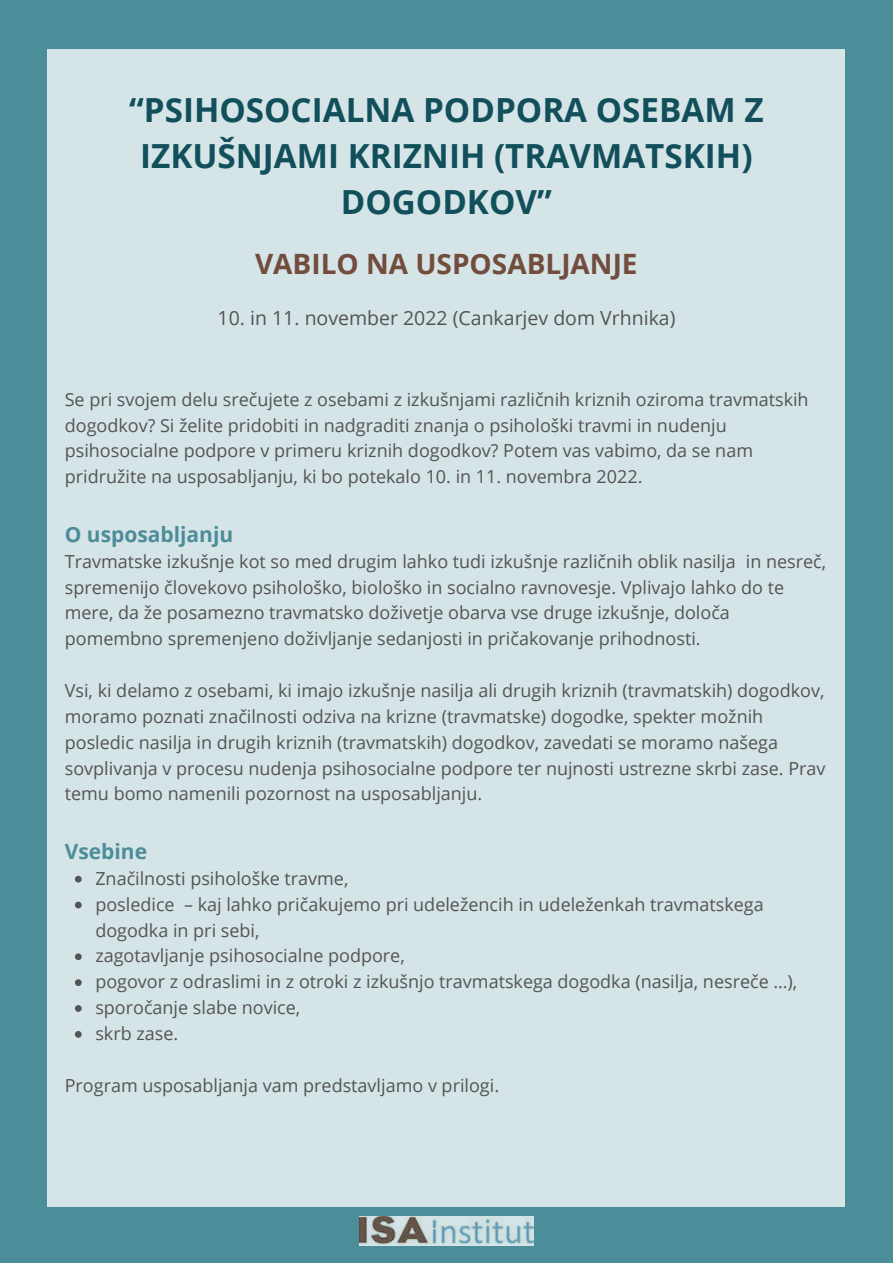
<style>
.page{position:relative;width:893px;height:1264px;background:#fff}
.page>*{position:absolute;margin:0;border:0;box-sizing:border-box;transform-origin:0 0}
.t1{font:700 33.15px/46px "Open Sans";color:#11505b;text-align:center}
.t2{font:700 28.05px "Open Sans";color:#724d3d}
.t3{font:700 21px "Open Sans";color:#4b8d99}
.t4{font:19.5px "Open Sans";color:#545454}
.t5{font:18px/25.8px "Open Sans";color:#545454}
</style>
<div class="page">
<div style="left:0;top:0;width:892px;height:1262px;background:#4b8d99"></div>
<div style="left:48px;top:50px;width:797px;height:1156px;background:#d5e4e7"></div>
<svg style="left:75px;top:875px;width:7px;height:7px"></svg>
<svg style="left:75px;top:901px;width:7px;height:7px"></svg>
<svg style="left:75px;top:953px;width:7px;height:7px"></svg>
<svg style="left:75px;top:979px;width:7px;height:7px"></svg>
<svg style="left:75px;top:1005px;width:7px;height:6px"></svg>
<svg style="left:75px;top:1031px;width:7px;height:6px"></svg>
<img style="left:359px;top:1216px;width:174px;height:29px">
<h1 class="t1" style="left:129px;top:86px;width:636px">“PSIHOSOCIALNA PODPORA OSEBAM Z<br>IZKUŠNJAMI KRIZNIH (TRAVMATSKIH)<br>DOGODKOV”</h1>
<h2 class="t2" style="left:255px;top:244px;width:384px">VABILO NA USPOSABLJANJE</h2>
<p class="t4" style="left:218px;top:304px;width:459px">10. in 11. november 2022 (Cankarjev dom Vrhnika)</p>
<p class="t5" style="left:65px;top:386px;width:745px">Se pri svojem delu srečujete z osebami z izkušnjami različnih kriznih oziroma travmatskih dogodkov? Si želite pridobiti in nadgraditi znanja o psihološki travmi in nudenju psihosocialne podpore v primeru kriznih dogodkov? Potem vas vabimo, da se nam pridružite na usposabljanju, ki bo potekalo 10. in 11. novembra 2022.</p>
<p class="t3" style="left:65px;top:519px;width:170px">O usposabljanju</p>
<p class="t5" style="left:65px;top:547px;width:762px">Travmatske izkušnje kot so med drugim lahko tudi izkušnje različnih oblik nasilja in nesreč, spremenijo človekovo psihološko, biološko in socialno ravnovesje. Vplivajo lahko do te mere, da že posamezno travmatsko doživetje obarva vse druge izkušnje, določa pomembno spremenjeno doživljanje sedanjosti in pričakovanje prihodnosti.</p>
<p class="t5" style="left:65px;top:677px;width:762px">Vsi, ki delamo z osebami, ki imajo izkušnje nasilja ali drugih kriznih (travmatskih) dogodkov, moramo poznati značilnosti odziva na krizne (travmatske) dogodke, spekter možnih posledic nasilja in drugih kriznih (travmatskih) dogodkov, zavedati se moramo našega sovplivanja v procesu nudenja psihosocialne podpore ter nujnosti ustrezne skrbi zase. Prav temu bomo namenili pozornost na usposabljanju.</p>
<p class="t3" style="left:65px;top:836px;width:84px">Vsebine</p>
<p class="t5" style="left:95px;top:864px;width:703px">Značilnosti psihološke travme,<br>posledice – kaj lahko pričakujemo pri udeležencih in udeleženkah travmatskega dogodka in pri sebi,<br>zagotavljanje psihosocialne podpore,<br>pogovor z odraslimi in z otroki z izkušnjo travmatskega dogodka (nasilja, nesreče …), sporočanje slabe novice,<br>skrb zase.</p>
<p class="t5" style="left:65px;top:1071px;width:436px">Program usposabljanja vam predstavljamo v prilogi.</p>
</div>
